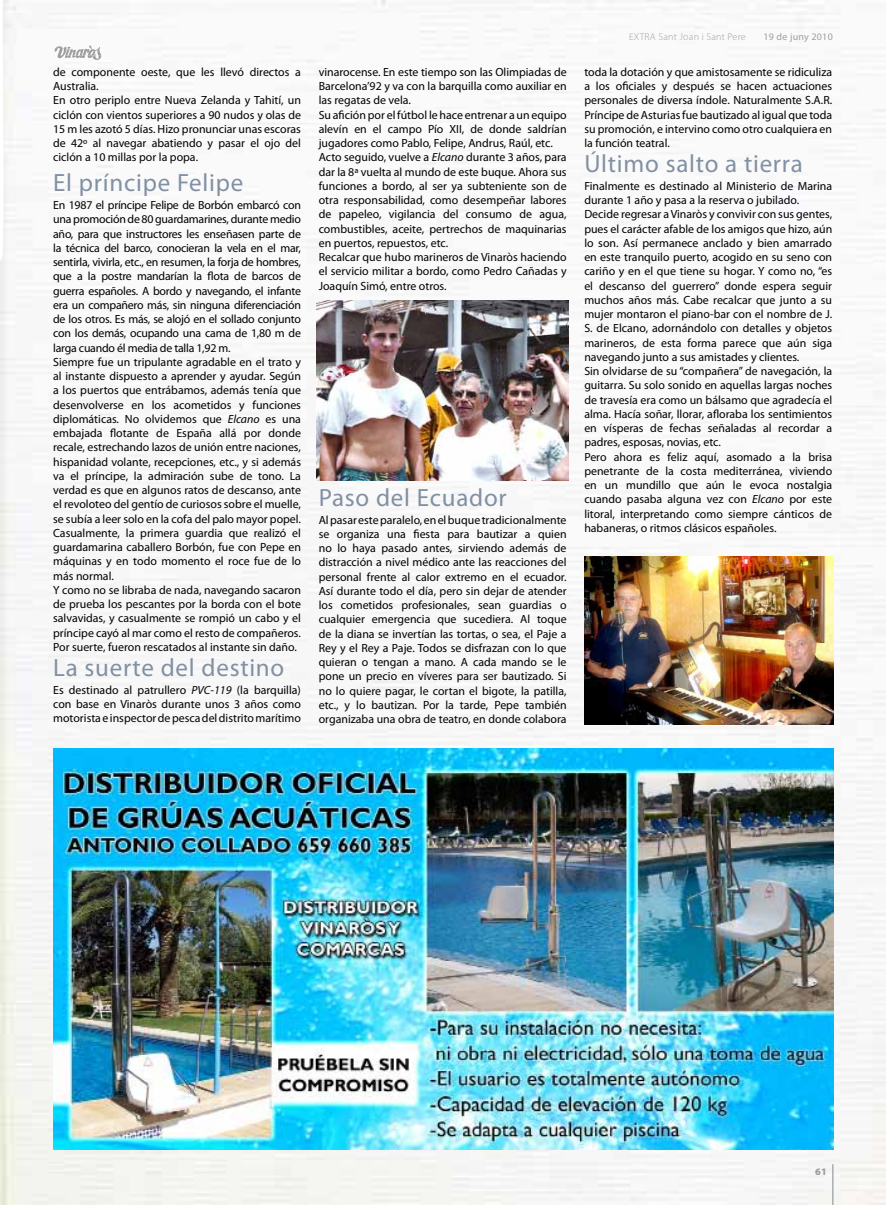
<style>
.page{position:relative;width:886px;height:1205px;background:#fff}
.page>*{position:absolute;margin:0;border:0;box-sizing:border-box;transform-origin:0 0}
.t1{font:25px "Myriad Pro";letter-spacing:.03em;color:#8190a3}
.t2{font:11.88px/14.2px "Myriad Pro";color:#000}
.t3{font:300 10px "Myriad Pro";letter-spacing:.025em;color:#9c9e9f}
.t4{font:10px "Myriad Pro";letter-spacing:.025em;color:#9c9e9f}
.t5{font:900 10px "Myriad Pro";color:#9c9e9f}
.s1{font-style:italic}
</style>
<div class="page">
<img style="left:1px;top:0;width:885px;height:1204px">
<img style="left:317px;top:300px;width:251px;height:181px">
<img style="left:585px;top:556px;width:249px;height:168px">
<img style="left:53px;top:749px;width:781px;height:400px">
<hr style="left:832px;top:1164px;width:1px;height:41px;background:#9c9e9f">
<svg style="left:54px;top:45px;width:47px;height:15px"></svg>
<svg style="left:0;top:0;width:8px;height:331px"></svg>
<p class="t2" style="left:53px;top:64px;width:249px">de componente oeste, que les llevó directos a Australia.<br>En otro periplo entre Nueva Zelanda y Tahití, un ciclón con vientos superiores a 90 nudos y olas de 15 m les azotó 5 días. Hizo pronunciar unas escoras de 42º al navegar abatiendo y pasar el ojo del ciclón a 10 millas por la popa.</p>
<p class="t1" style="left:53px;top:167px;width:192px">El príncipe Felipe</p>
<p class="t2" style="left:53px;top:198px;width:249px">En 1987 el príncipe Felipe de Borbón embarcó con una promoción de 80 guardamarines, durante medio año, para que instructores les enseñasen parte de la técnica del barco, conocieran la vela en el mar, sentirla, vivirla, etc., en resumen, la forja de hombres, que a la postre mandarían la flota de barcos de guerra españoles. A bordo y navegando, el infante era un compañero más, sin ninguna diferenciación de los otros. Es más, se alojó en el sollado conjunto con los demás, ocupando una cama de 1,80 m de larga cuando él media de talla 1,92 m.<br>Siempre fue un tripulante agradable en el trato y al instante dispuesto a aprender y ayudar. Según a los puertos que entrábamos, además tenía que desenvolverse en los acometidos y funciones diplomáticas. No olvidemos que <span class="s1">Elcano</span> es una embajada flotante de España allá por donde recale, estrechando lazos de unión entre naciones, hispanidad volante, recepciones, etc., y si además va el príncipe, la admiración sube de tono. La verdad es que en algunos ratos de descanso, ante el revoloteo del gentío de curiosos sobre el muelle, se subía a leer solo en la cofa del palo mayor popel.<br>Casualmente, la primera guardia que realizó el guardamarina caballero Borbón, fue con Pepe en máquinas y en todo momento el roce fue de lo más normal.<br>Y como no se libraba de nada, navegando sacaron de prueba los pescantes por la borda con el bote salvavidas, y casualmente se rompió un cabo y el príncipe cayó al mar como el resto de compañeros.<br>Por suerte, fueron rescatados al instante sin daño.</p>
<p class="t1" style="left:53px;top:652px;width:233px">La suerte del destino</p>
<p class="t2" style="left:53px;top:682px;width:249px;text-align:justify">Es destinado al patrullero <span class="s1">PVC-119</span> (la barquilla) con base en Vinaròs durante unos 3 años como motorista e inspector de pesca del distrito marítimo</p>
<p class="t2" style="left:319px;top:64px;width:249px">vinarocense. En este tiempo son las Olimpiadas de Barcelona’92 y va con la barquilla como auxiliar en las regatas de vela.<br>Su afición por el fútbol le hace entrenar a un equipo alevín en el campo Pío XII, de donde saldrían jugadores como Pablo, Felipe, Andrus, Raúl, etc.<br>Acto seguido, vuelve a <span class="s1">Elcano</span> durante 3 años, para dar la 8ª vuelta al mundo de este buque. Ahora sus funciones a bordo, al ser ya subteniente son de otra responsabilidad, como desempeñar labores de papeleo, vigilancia del consumo de agua, combustibles, aceite, pertrechos de maquinarias en puertos, repuestos, etc.<br>Recalcar que hubo marineros de Vinaròs haciendo el servicio militar a bordo, como Pedro Cañadas y Joaquín Simó, entre otros.</p>
<p class="t1" style="left:319px;top:482px;width:189px">Paso del Ecuador</p>
<p class="t2" style="left:319px;top:512px;width:249px;text-align:justify">Al pasar este paralelo, en el buque tradicionalmente se organiza una fiesta para bautizar a quien no lo haya pasado antes, sirviendo además de distracción a nivel médico ante las reacciones del personal frente al calor extremo en el ecuador.<br>Así durante todo el día, pero sin dejar de atender los cometidos profesionales, sean guardias o cualquier emergencia que sucediera. Al toque de la diana se invertían las tortas, o sea, el Paje a Rey y el Rey a Paje. Todos se disfrazan con lo que quieran o tengan a mano. A cada mando se le pone un precio en víveres para ser bautizado. Si no lo quiere pagar, le cortan el bigote, la patilla, etc., y lo bautizan. Por la tarde, Pepe también organizaba una obra de teatro, en donde colabora</p>
<p class="t3" style="left:629px;top:31px;width:118px">EXTRA Sant Joan i Sant Pere</p>
<p class="t4" style="left:763px;top:31px;width:71px">19 de juny 2010</p>
<p class="t2" style="left:584px;top:64px;width:249px;text-align:justify">toda la dotación y que amistosamente se ridiculiza a los oficiales y después se hacen actuaciones personales de diversa índole. Naturalmente S.A.R.<br>Príncipe de Asturias fue bautizado al igual que toda su promoción, e intervino como otro cualquiera en la función teatral.</p>
<p class="t1" style="left:584px;top:148px;width:220px">Último salto a tierra</p>
<p class="t2" style="left:584px;top:178px;width:249px">Finalmente es destinado al Ministerio de Marina durante 1 año y pasa a la reserva o jubilado.<br>Decide regresar a Vinaròs y convivir con sus gentes, pues el carácter afable de los amigos que hizo, aún lo son. Así permanece anclado y bien amarrado en este tranquilo puerto, acogido en su seno con cariño y en el que tiene su hogar. Y como no, “es el descanso del guerrero” donde espera seguir muchos años más. Cabe recalcar que junto a su mujer montaron el piano-bar con el nombre de J.<br>S. de Elcano, adornándolo con detalles y objetos marineros, de esta forma parece que aún siga navegando junto a sus amistades y clientes.<br>Sin olvidarse de su “compañera” de navegación, la guitarra. Su solo sonido en aquellas largas noches de travesía era como un bálsamo que agradecía el alma. Hacía soñar, llorar, afloraba los sentimientos en vísperas de fechas señaladas al recordar a padres, esposas, novias, etc.<br>Pero ahora es feliz aquí, asomado a la brisa penetrante de la costa mediterránea, viviendo en un mundillo que aún le evoca nostalgia cuando pasaba alguna vez con <span class="s1">Elcano</span> por este litoral, interpretando como siempre cánticos de habaneras, o ritmos clásicos españoles.</p>
<p class="t5" style="left:815px;top:1165px;width:13px">61</p>
</div>
